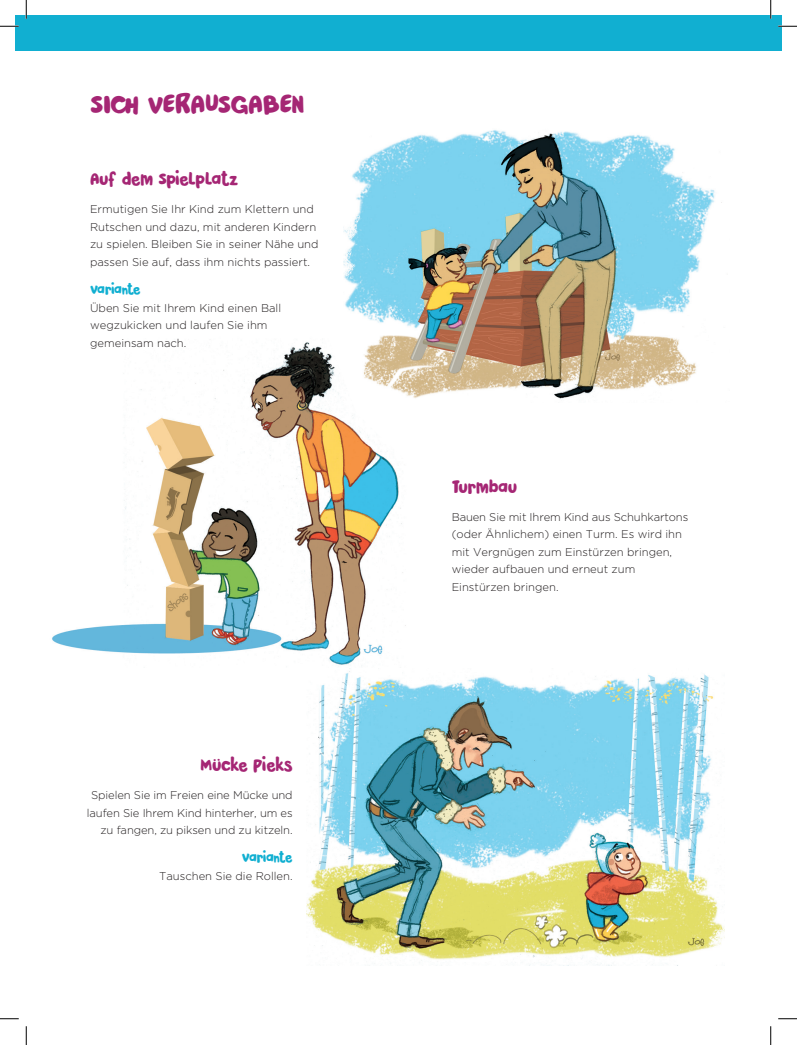
<style>
.page{position:relative;width:797px;height:1045px;background:#fff}
.page>*{position:absolute;margin:0;border:0;box-sizing:border-box;transform-origin:0 0}
.t1{font:27.5px "Pardesi";letter-spacing:-.025em;color:#a52674}
.t2{font:17.5px "Pardesi";letter-spacing:-.02em;color:#a52674}
.t3{font:13.75px "Pardesi";letter-spacing:-.05em;color:#11afd1}
.t4{font:300 11.25px/17.5px "Gotham";color:#231f20}
</style>
<div class="page">
<div style="left:16px;top:16px;width:765px;height:35px;background:#11afd1"></div>
<img style="left:343px;top:130px;width:379px;height:269px">
<img style="left:52px;top:336px;width:360px;height:333px">
<img style="left:306px;top:671px;width:418px;height:294px">
<svg style="left:0;top:25px;width:19px;height:2px"></svg>
<svg style="left:778px;top:25px;width:19px;height:2px"></svg>
<svg style="left:0;top:1018px;width:19px;height:1px"></svg>
<svg style="left:778px;top:1018px;width:19px;height:1px"></svg>
<svg style="left:25px;top:0;width:2px;height:19px"></svg>
<svg style="left:25px;top:1026px;width:2px;height:19px"></svg>
<svg style="left:770px;top:0;width:1px;height:19px"></svg>
<svg style="left:770px;top:1026px;width:1px;height:19px"></svg>
<h1 class="t1" style="left:90px;top:84px;width:216px">SICH VERAUSGABEN</h1>
<h2 class="t2" style="left:90px;top:166px;width:149px">AUF DEM SPIELPLATZ</h2>
<p class="t4" style="left:90px;top:200px;width:230px">Ermutigen Sie Ihr Kind zum Klettern und Rutschen und dazu, mit anderen Kindern zu spielen. Bleiben Sie in seiner Nähe und passen Sie auf, dass ihm nichts passiert.</p>
<p class="t3" style="left:90px;top:279px;width:52px">VARIANTE</p>
<p class="t4" style="left:90px;top:299px;width:193px">Üben Sie mit Ihrem Kind einen Ball wegzukicken und laufen Sie ihm gemeinsam nach.</p>
<h2 class="t2" style="left:200px;top:752px;width:94px">MÜCKE PIEKS</h2>
<p class="t4" style="left:87px;top:786px;width:207px;text-align:right">Spielen Sie im Freien eine Mücke und laufen Sie Ihrem Kind hinterher, um es zu fangen, zu piksen und zu kitzeln.</p>
<p class="t3" style="left:242px;top:847px;width:52px">VARIANTE</p>
<p class="t4" style="left:159px;top:866px;width:135px">Tauschen Sie die Rollen.</p>
<h2 class="t2" style="left:451px;top:474px;width:67px">TURMBAU</h2>
<p class="t4" style="left:451px;top:508px;width:238px">Bauen Sie mit Ihrem Kind aus Schuhkartons (oder Ähnlichem) einen Turm. Es wird ihn mit Vergnügen zum Einstürzen bringen, wieder aufbauen und erneut zum Einstürzen bringen.</p>
</div>
